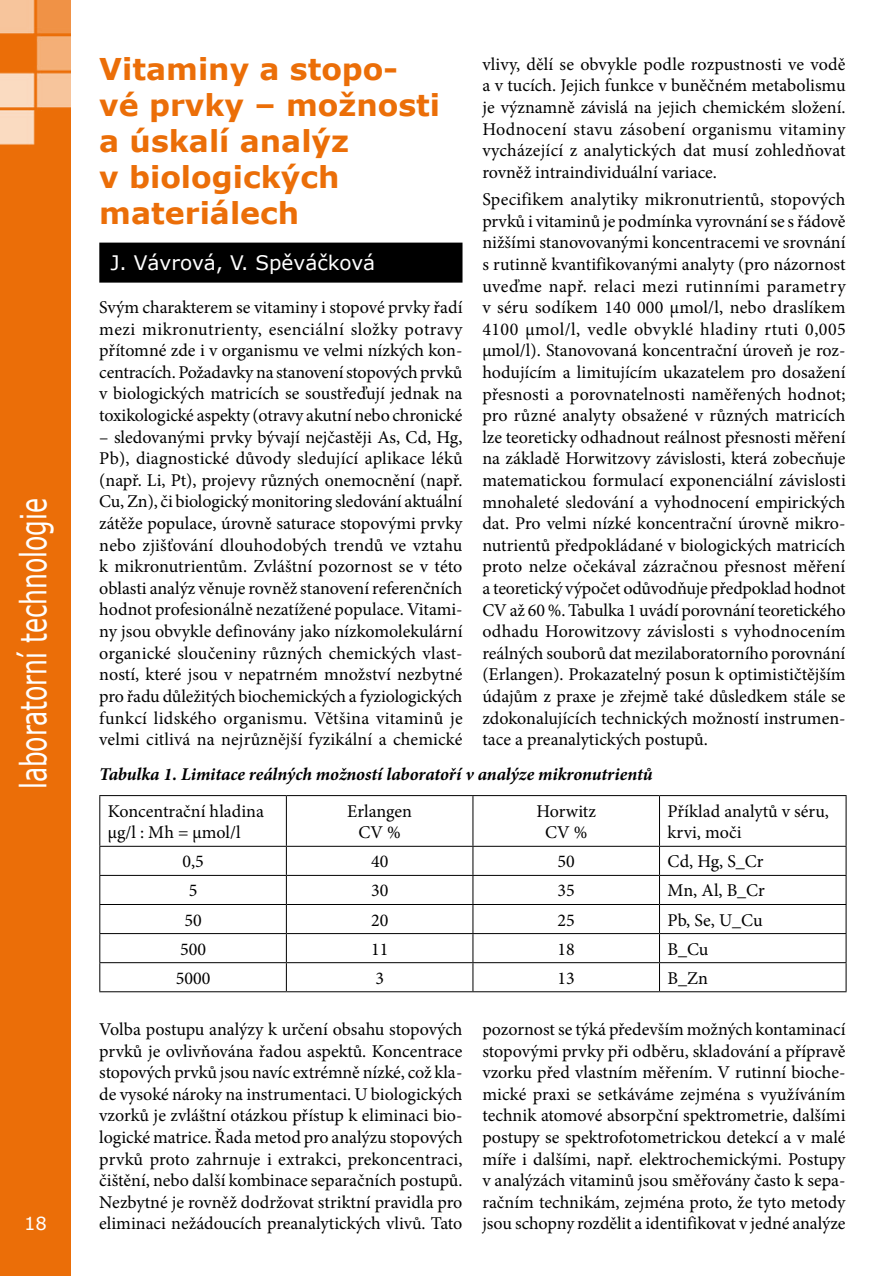
<style>
.page{position:relative;width:891px;height:1276px;background:#fff}
.page>*{position:absolute;margin:0;border:0;box-sizing:border-box;transform-origin:0 0}
.t1{font:36px "Verdana";color:#fff;scale:.7 1}
.n_nadpis{font:700 30px/36px "Verdana";color:#eb6e08}
.n_autor1{font:20px "Verdana";color:#fff}
.n_základní_text{font:18px/21.6px "Minion Pro";color:#000;text-align:justify}
.n_základní_text-2{font:italic 700 18px "Minion Pro";letter-spacing:-.005em;color:#000}
.n_základní_text-3{font:18px "Verdana";color:#fff}
</style>
<div class="page">
<img style="left:0;top:0;width:71px;height:1276px">
<div style="left:99px;top:243px;width:363px;height:40px;background:#000"></div>
<hr style="left:99px;top:795px;width:187px;height:1px;background:#000">
<hr style="left:99px;top:796px;width:1px;height:50px;background:#000">
<hr style="left:286px;top:795px;width:186px;height:1px;background:#000">
<hr style="left:286px;top:796px;width:1px;height:50px;background:#000">
<hr style="left:472px;top:795px;width:187px;height:1px;background:#000">
<hr style="left:472px;top:796px;width:1px;height:50px;background:#000">
<hr style="left:659px;top:795px;width:187px;height:1px;background:#000">
<hr style="left:658px;top:796px;width:1px;height:50px;background:#000">
<hr style="left:845px;top:796px;width:1px;height:50px;background:#000">
<hr style="left:99px;top:846px;width:187px;height:1px;background:#000">
<hr style="left:286px;top:846px;width:186px;height:1px;background:#000">
<hr style="left:472px;top:846px;width:187px;height:1px;background:#000">
<hr style="left:659px;top:846px;width:187px;height:1px;background:#000">
<hr style="left:99px;top:875px;width:187px;height:1px;background:#000">
<hr style="left:286px;top:875px;width:186px;height:1px;background:#000">
<hr style="left:472px;top:875px;width:187px;height:1px;background:#000">
<hr style="left:659px;top:875px;width:187px;height:1px;background:#000">
<hr style="left:99px;top:904px;width:187px;height:1px;background:#000">
<hr style="left:286px;top:904px;width:186px;height:1px;background:#000">
<hr style="left:472px;top:904px;width:187px;height:1px;background:#000">
<hr style="left:659px;top:904px;width:187px;height:1px;background:#000">
<hr style="left:99px;top:933px;width:187px;height:1px;background:#000">
<hr style="left:286px;top:933px;width:186px;height:1px;background:#000">
<hr style="left:472px;top:933px;width:187px;height:1px;background:#000">
<hr style="left:659px;top:933px;width:187px;height:1px;background:#000">
<hr style="left:99px;top:962px;width:187px;height:1px;background:#000">
<svg style="left:99px;top:847px;width:1px;height:144px"></svg>
<hr style="left:286px;top:962px;width:186px;height:1px;background:#000">
<svg style="left:286px;top:847px;width:1px;height:144px"></svg>
<hr style="left:472px;top:962px;width:187px;height:1px;background:#000">
<svg style="left:472px;top:847px;width:1px;height:144px"></svg>
<hr style="left:659px;top:962px;width:187px;height:1px;background:#000">
<svg style="left:845px;top:847px;width:1px;height:144px"></svg>
<hr style="left:99px;top:991px;width:187px;height:1px;background:#000">
<hr style="left:286px;top:991px;width:186px;height:1px;background:#000">
<hr style="left:472px;top:991px;width:187px;height:1px;background:#000">
<hr style="left:659px;top:991px;width:187px;height:1px;background:#000">
<p class="t1" style="left:10px;top:789px;width:418px;rotate:-90deg">laboratorní technologie</p>
<p class="n_základní_text-3" style="left:24px;top:1211px;width:24px">18</p>
<p class="n_nadpis" style="left:99px;top:50px;width:342px">Vitaminy a stopo&shy;vé prvky – možnosti a úskalí analýz<br>v biologických materiálech</p>
<p class="n_autor1" style="left:111px;top:250px;width:266px">J. Vávrová, V. Spěváčková</p>
<p class="n_základní_text" style="left:99px;top:296px;width:364px">Svým charakterem se vitaminy i stopové prvky řadí mezi mikronutrienty, esenciální složky potravy přítomné zde i v organismu ve velmi nízkých kon&shy;centracích. Požadavky na stanovení stopových prvků v biologických matricích se soustřeďují jednak na toxikologické aspekty (otravy akutní nebo chronické</p>
<p class="n_základní_text" style="left:99px;top:426px;width:365px">– sledovanými prvky bývají nejčastěji As, Cd, Hg, Pb), diagnostické důvody sledující aplikace léků (např. Li, Pt), projevy různých onemocnění (např.<br>Cu, Zn), či biologický monitoring sledování aktuální zátěže populace, úrovně saturace stopovými prvky nebo zjišťování dlouhodobých trendů ve vztahu k mikronutrientům. Zvláštní pozornost se v této oblasti analýz věnuje rovněž stanovení referenčních hodnot profesionálně nezatížené populace. Vitami&shy;ny jsou obvykle definovány jako nízkomolekulární organické sloučeniny různých chemických vlast&shy;ností, které jsou v nepatrném množství nezbytné pro řadu důležitých biochemických a fyziologických funkcí lidského organismu. Většina vitaminů je velmi citlivá na nejrůznější fyzikální a chemické</p>
<p class="n_základní_text" style="left:482px;top:53px;width:364px">vlivy, dělí se obvykle podle rozpustnosti ve vodě a v tucích. Jejich funkce v buněčném metabolismu je významně závislá na jejich chemickém složení.<br>Hodnocení stavu zásobení organismu vitaminy vycházející z analytických dat musí zohledňovat rovněž intraindividuální variace.</p>
<p class="n_základní_text" style="left:482px;top:189px;width:365px">Specifikem analytiky mikronutrientů, stopových prvků i vitaminů je podmínka vyrovnání se s řádově nižšími stanovovanými koncentracemi ve srovnání s rutinně kvantifikovanými analyty (pro názornost uveďme např. relaci mezi rutinními parametry v séru sodíkem 140 000 µmol/l, nebo draslíkem 4100 µmol/l, vedle obvyklé hladiny rtuti 0,005 µmol/l). Stanovovaná koncentrační úroveň je roz&shy;hodujícím a limitujícím ukazatelem pro dosažení přesnosti a porovnatelnosti naměřených hodnot; pro různé analyty obsažené v různých matricích lze teoreticky odhadnout reálnost přesnosti měření na základě Horwitzovy závislosti, která zobecňuje matematickou formulací exponenciální závislosti mnohaleté sledování a vyhodnocení empirických dat. Pro velmi nízké koncentrační úrovně mikro&shy;nutrientů předpokládané v biologických matricích proto nelze očekával zázračnou přesnost měření a teoretický výpočet odůvodňuje předpoklad hodnot CV až 60 %. Tabulka 1 uvádí porovnání teoretického odhadu Horowitzovy závislosti s vyhodnocením reálných souborů dat mezilaboratorního porovnání (Erlangen). Prokazatelný posun k optimističtějším údajům z praxe je zřejmě také důsledkem stále se zdokonalujících technických možností instrumen&shy;tace a preanalytických postupů.</p>
<p class="n_základní_text-2" style="left:99px;top:761px;width:554px">Tabulka 1. Limitace reálných možností laboratoří v analýze mikronutrientů</p>
<p class="n_základní_text" style="left:108px;top:800px;width:157px">Koncentrační hladina µg/l : Mh = µmol/l</p>
<p class="n_základní_text" style="left:347px;top:800px;width:66px;text-align:center">Erlangen<br>CV %</p>
<p class="n_základní_text" style="left:536px;top:800px;width:61px;text-align:center">Horwitz<br>CV %</p>
<p class="n_základní_text" style="left:667px;top:800px;width:163px">Příklad analytů v séru, krvi, moči</p>
<p class="n_základní_text" style="left:182px;top:851px;width:23px">0,5</p>
<p class="n_základní_text" style="left:371px;top:851px;width:19px">40</p>
<p class="n_základní_text" style="left:557px;top:851px;width:19px">50</p>
<p class="n_základní_text" style="left:667px;top:851px;width:97px">Cd, Hg, S_Cr</p>
<p class="n_základní_text" style="left:189px;top:880px;width:10px">5</p>
<p class="n_základní_text" style="left:371px;top:880px;width:19px">30</p>
<p class="n_základní_text" style="left:557px;top:880px;width:19px">35</p>
<p class="n_základní_text" style="left:667px;top:880px;width:99px">Mn, Al, B_Cr</p>
<p class="n_základní_text" style="left:184px;top:909px;width:19px">50</p>
<p class="n_základní_text" style="left:371px;top:909px;width:19px">20</p>
<p class="n_základní_text" style="left:557px;top:909px;width:19px">25</p>
<p class="n_základní_text" style="left:667px;top:909px;width:96px">Pb, Se, U_Cu</p>
<p class="n_základní_text" style="left:180px;top:938px;width:27px">500</p>
<p class="n_základní_text" style="left:371px;top:938px;width:19px">11</p>
<p class="n_základní_text" style="left:557px;top:938px;width:19px">18</p>
<p class="n_základní_text" style="left:667px;top:938px;width:42px">B_Cu</p>
<p class="n_základní_text" style="left:176px;top:967px;width:36px">5000</p>
<p class="n_základní_text" style="left:375px;top:967px;width:10px">3</p>
<p class="n_základní_text" style="left:557px;top:967px;width:19px">13</p>
<p class="n_základní_text" style="left:667px;top:967px;width:42px">B_Zn</p>
<p class="n_základní_text" style="left:99px;top:1018px;width:365px">Volba postupu analýzy k určení obsahu stopových prvků je ovlivňována řadou aspektů. Koncentrace stopových prvků jsou navíc extrémně nízké, což kla&shy;de vysoké nároky na instrumentaci. U biologických vzorků je zvláštní otázkou přístup k eliminaci bio&shy;logické matrice. Řada metod pro analýzu stopových prvků proto zahrnuje i extrakci, prekoncentraci, čištění, nebo další kombinace separačních postupů.<br>Nezbytné je rovněž dodržovat striktní pravidla pro eliminaci nežádoucích preanalytických vlivů. Tato</p>
<p class="n_základní_text" style="left:482px;top:1018px;width:364px">pozornost se týká především možných kontaminací stopovými prvky při odběru, skladování a přípravě vzorku před vlastním měřením. V rutinní bioche&shy;mické praxi se setkáváme zejména s využíváním technik atomové absorpční spektrometrie, dalšími postupy se spektrofotometrickou detekcí a v malé míře i dalšími, např. elektrochemickými. Postupy v analýzách vitaminů jsou směřovány často k sepa&shy;račním technikám, zejména proto, že tyto metody jsou schopny rozdělit a identifikovat v jedné analýze</p>
</div>
